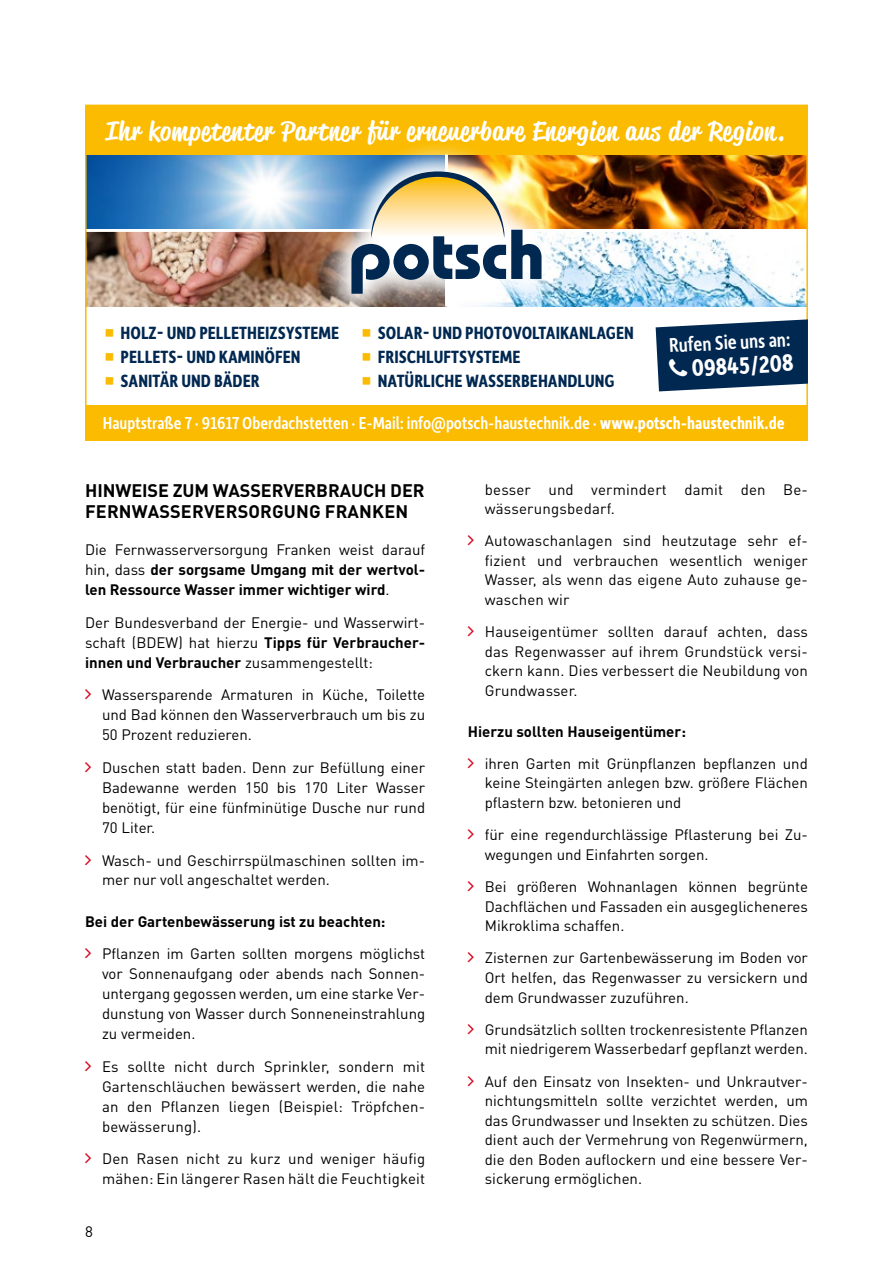
<style>
.page{position:relative;width:893px;height:1263px;background:#fff}
.page>*{position:absolute;margin:0;border:0;box-sizing:border-box;transform-origin:0 0}
.t1{font:500 26.1px "Reklame Script";letter-spacing:.04em;color:#fff}
.t2{font:700 25.2px "Depot New Condensed";color:#fff}
.t3{font:500 21.15px "Depot New Condensed";color:#fff}
.t4{font:700 18.75px/24px "Depot New Condensed";color:#002851}
.t5{font:500 18.45px "Depot New Condensed";color:#fff}
.t6{font:700 18px/21.5px "DIN Pro";letter-spacing:-.005em;color:#000}
.t7{font:15px/19.5px "DIN Pro";color:#000;text-align:justify}
.t8{font:700 15px/20px "DIN Pro";color:#000;text-align:justify}
.s1{font-weight:700}
.s2{font-weight:400}
</style>
<div class="page">
<img style="left:88px;top:154px;width:232px;height:75px">
<svg style="left:573px;top:232px;width:232px;height:75px"></svg>
<img style="left:573px;top:154px;width:232px;height:75px">
<img style="left:88px;top:232px;width:232px;height:75px">
<div style="left:85px;top:105px;width:723px;height:49px;background:#fabb00"></div>
<img style="left:320px;top:145px;width:253px;height:162px">
<svg style="left:351px;top:171px;width:190px;height:123px"></svg>
<div style="left:85px;top:405px;width:723px;height:36px;background:#fabb00"></div>
<div style="left:85px;top:105px;width:723px;height:336px;border:2px solid #fabb00"></div>
<svg style="left:656px;top:319px;width:152px;height:72px;background:#1e4165"></svg>
<h1 class="t1" style="left:106px;top:113px;width:680px">Ihr kompetenter Partner für erneuerbare Energien aus der Region.</h1>
<p class="t4" style="left:121px;top:320px;width:220px">HOLZ- UND PELLETHEIZSYSTEME<br>PELLETS- UND KAMINÖFEN<br>SANITÄR UND BÄDER</p>
<p class="t4" style="left:378px;top:320px;width:257px">SOLAR- UND PHOTOVOLTAIKANLAGEN<br>FRISCHLUFTSYSTEME<br>NATÜRLICHE WASSERBEHANDLUNG</p>
<h3 class="t3" style="left:668px;top:332px;width:123px;rotate:-3deg">Rufen Sie uns an:</h3>
<h2 class="t2" style="left:691px;top:351px;width:103px;rotate:-3deg">09845/208</h2>
<p class="t5" style="left:103px;top:411px;width:683px">Hauptstraße 7 · 91617 Oberdachstetten · E-Mail: info@potsch-haustechnik.de · <span class="s1">www.potsch-haustechnik.de</span></p>
<p class="t6" style="left:85px;top:479px;width:341px">HINWEISE ZUM WASSERVERBRAUCH DER<br>FERNWASSERVERSORGUNG FRANKEN</p>
<p class="t8" style="left:85px;top:539px;width:342px"><span class="s2">Die Fernwasserversorgung Franken weist darauf hin, dass</span> der sorgsame Umgang mit der wertvol&shy;len Ressource Wasser immer wichtiger wird<span class="s2">.</span></p>
<p class="t7" style="left:85px;top:612px;width:342px;line-height:20px">Der Bundesverband der Energie- und Wasserwirt&shy;schaft (BDEW) hat hierzu <span class="s1">Tipps für Verbraucher&shy;innen und Verbraucher</span> zusammengestellt:</p>
<p class="t7" style="left:102px;top:684px;width:325px;line-height:20px">Wassersparende Armaturen in Küche, Toilette und Bad können den Wasserverbrauch um bis zu 50 Prozent reduzieren.</p>
<p class="t7" style="left:102px;top:757px;width:325px;line-height:20px">Duschen statt baden. Denn zur Befüllung einer Badewanne werden 150 bis 170 Liter Wasser benötigt, für eine fünfminütige Dusche nur rund 70 Liter.</p>
<p class="t7" style="left:102px;top:849px;width:325px;line-height:20px">Wasch- und Geschirrspülmaschinen sollten im&shy;mer nur voll angeschaltet werden.</p>
<p class="t8" style="left:85px;top:911px;width:302px">Bei der Gartenbewässerung ist zu beachten:</p>
<p class="t7" style="left:102px;top:943px;width:325px;line-height:20px">Pflanzen im Garten sollten morgens möglichst vor Sonnenaufgang oder abends nach Sonnen&shy;untergang gegossen werden, um eine starke Ver&shy;dunstung von Wasser durch Sonneneinstrahlung zu vermeiden.</p>
<p class="t7" style="left:102px;top:1056px;width:325px;line-height:20px;text-align:left">Es sollte nicht durch Sprinkler, sondern mit Gartenschläuchen bewässert werden, die nahe an den Pflanzen liegen (Beispiel: Tröpfchen&shy;bewässerung).</p>
<p class="t7" style="left:102px;top:1148px;width:325px;line-height:20px">Den Rasen nicht zu kurz und weniger häufig mähen: Ein längerer Rasen hält die Feuchtigkeit</p>
<p class="t7" style="left:85px;top:1221px;width:9px">8</p>
<p class="t7" style="left:485px;top:479px;width:322px">besser und vermindert damit den Be&shy;wässerungsbedarf.</p>
<p class="t7" style="left:485px;top:531px;width:325px;text-align:left">Autowaschanlagen sind heutzutage sehr ef&shy;fizient und verbrauchen wesentlich weniger Wasser, als wenn das eigene Auto zuhause ge&shy;waschen wir</p>
<p class="t7" style="left:485px;top:621px;width:325px">Hauseigentümer sollten darauf achten, dass das Regenwasser auf ihrem Grundstück versi&shy;ckern kann. Dies verbessert die Neubildung von Grundwasser.</p>
<p class="t8" style="left:468px;top:721px;width:220px">Hierzu sollten Hauseigentümer:</p>
<p class="t7" style="left:485px;top:753px;width:325px">ihren Garten mit Grünpflanzen bepflanzen und keine Steingärten anlegen bzw. größere Flächen pflastern bzw. betonieren und</p>
<p class="t7" style="left:485px;top:824px;width:325px">für eine regendurchlässige Pflasterung bei Zu&shy;wegungen und Einfahrten sorgen.</p>
<p class="t7" style="left:485px;top:876px;width:325px">Bei größeren Wohnanlagen können begrünte Dachflächen und Fassaden ein ausgeglicheneres Mikroklima schaffen.</p>
<p class="t7" style="left:485px;top:948px;width:325px">Zisternen zur Gartenbewässerung im Boden vor Ort helfen, das Regenwasser zu versickern und dem Grundwasser zuzuführen.</p>
<p class="t7" style="left:485px;top:1019px;width:325px">Grundsätzlich sollten trockenresistente Pflanzen mit niedrigerem Wasserbedarf gepflanzt werden.</p>
<p class="t7" style="left:485px;top:1071px;width:325px">Auf den Einsatz von Insekten- und Unkrautver&shy;nichtungsmitteln sollte verzichtet werden, um das Grundwasser und Insekten zu schützen. Dies dient auch der Vermehrung von Regenwürmern, die den Boden auflockern und eine bessere Ver&shy;sickerung ermöglichen.</p>
</div>
